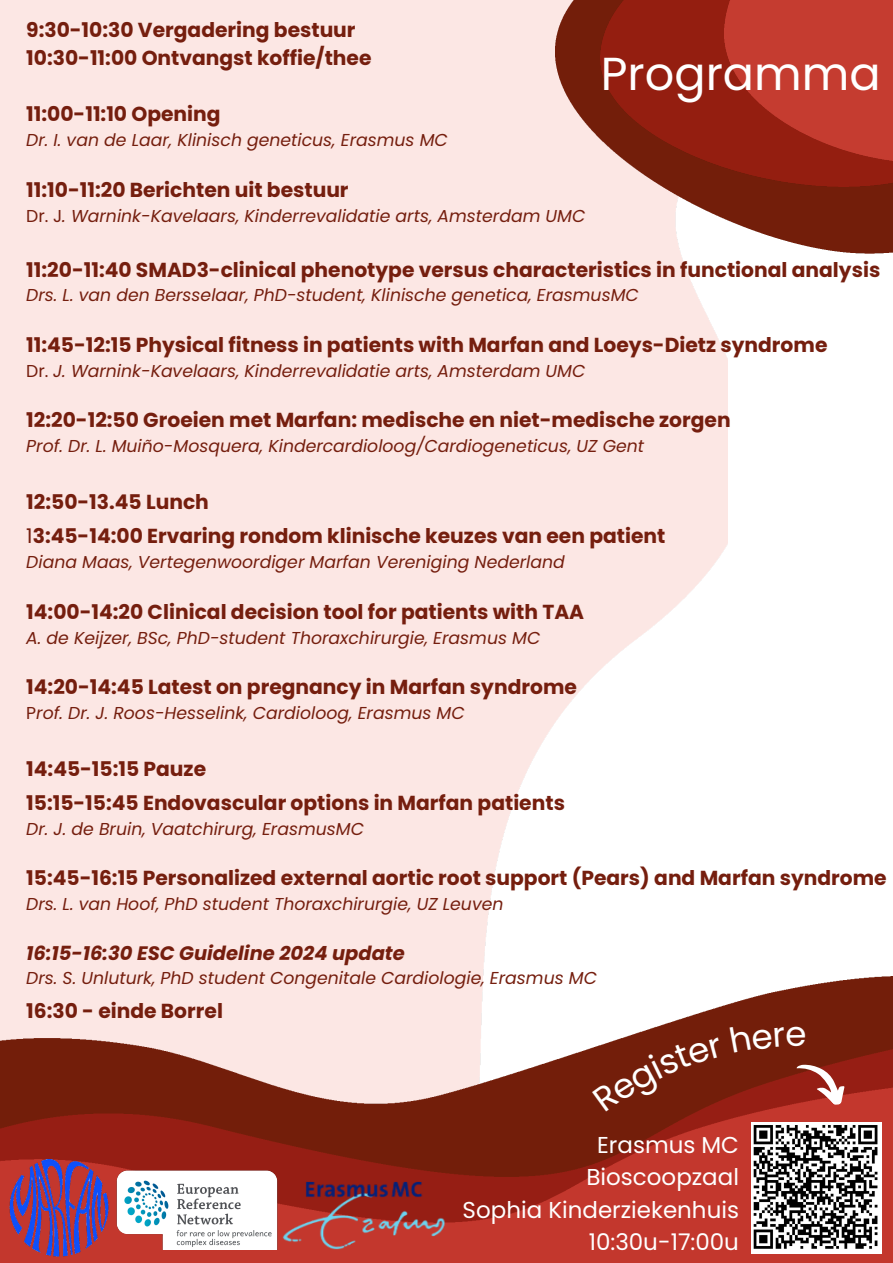
<style>
.page{position:relative;width:893px;height:1263px;background:#fff}
.page>*{position:absolute;margin:0;border:0;box-sizing:border-box;transform-origin:0 0}
.t1{font:46.2px "Poppins";color:#fff}
.t2{font:22.95px/32.1px "Poppins";color:#fff;text-align:right}
.t3{font:700 20.25px/34.3px "Poppins";color:#751e0e}
.t4{font:italic 700 19.5px "Poppins";color:#751e0e}
.t5{font:italic 17.25px "Poppins";color:#751e0e}
.s1{font-style:normal}
.s2{font-weight:400}
</style>
<div class="page">
<img style="left:0;top:0;width:727px;height:977px">
<img style="left:556px;top:0;width:337px;height:254px">
<img style="left:601px;top:0;width:292px;height:187px">
<img style="left:0;top:977px;width:893px;height:286px">
<img style="left:724px;top:0;width:169px;height:161px">
<img style="left:751px;top:1122px;width:130px;height:131px">
<img style="left:7px;top:1159px;width:104px;height:101px">
<img style="left:111px;top:1166px;width:171px;height:83px">
<img style="left:282px;top:1176px;width:171px;height:73px">
<div style="left:592px;top:1037px;width:131px;height:75px;background:#731e0a"></div>
<svg style="left:730px;top:1024px;width:121px;height:83px"></svg>
<p class="t3" style="left:26px;top:16px;width:347px;line-height:28.1px">9:30-10:30 Vergadering bestuur<br>10:30-11:00 Ontvangst koffie/thee</p>
<p class="t3" style="left:26px;top:97px;width:196px">11:00-11:10 Opening</p>
<p class="t5" style="left:26px;top:128px;width:423px">Dr. I. van de Laar, Klinisch geneticus, Erasmus MC</p>
<h2 class="t3" style="left:26px;top:173px;width:324px">11:10-11:20 Berichten uit bestuur</h2>
<p class="t5" style="left:26px;top:203px;width:560px"><span class="s1">Dr. J</span>. Warnink-Kavelaars, Kinderrevalidatie arts, Amsterdam UMC</p>
<p class="t3" style="left:26px;top:252px;width:855px">11:20-11:40 SMAD3-clinical phenotype versus characteristics in functional analysis</p>
<p class="t5" style="left:26px;top:283px;width:614px">Drs. L. van den Bersselaar, PhD-student, Klinische genetica, ErasmusMC</p>
<p class="t3" style="left:26px;top:328px;width:802px">11:45-12:15 Physical fitness in patients with Marfan and Loeys-Dietz syndrome</p>
<h3 class="t5" style="left:26px;top:359px;width:560px"><span class="s1">Dr.</span> J. Warnink-Kavelaars, Kinderrevalidatie arts, Amsterdam UMC</h3>
<p class="t3" style="left:26px;top:403px;width:706px">12:20-12:50 Groeien met Marfan: medische en niet-medische zorgen</p>
<p class="t5" style="left:26px;top:434px;width:619px">Prof. Dr. L. Muiño-Mosquera, Kindercardioloog/Cardiogeneticus, UZ Gent</p>
<p class="t3" style="left:26px;top:485px;width:640px">12:50-13.45 Lunch<br><span class="s2">1</span>3:45-14:00 Ervaring rondom klinische keuzes van een patient</p>
<p class="t5" style="left:26px;top:550px;width:540px">Diana Maas, Vertegenwoordiger Marfan Vereniging Nederland</p>
<p class="t3" style="left:26px;top:594px;width:559px">14:00-14:20 Clinical decision tool for patients with TAA</p>
<p class="t5" style="left:26px;top:625px;width:515px">A. de Keijzer, BSc, PhD-student Thoraxchirurgie, Erasmus MC</p>
<p class="t3" style="left:26px;top:670px;width:552px">14:20-14:45 Latest on pregnancy in Marfan syndrome</p>
<p class="t5" style="left:26px;top:701px;width:440px"><span class="s1">P</span>rof. Dr. J. Roos-Hesselink, Cardioloog, Erasmus MC</p>
<p class="t3" style="left:26px;top:751px;width:540px">14:45-15:15 Pauze<br>15:15-15:45 Endovascular options in Marfan patients</p>
<p class="t5" style="left:26px;top:817px;width:339px">Dr. J. de Bruin, Vaatchirurg, ErasmusMC</p>
<p class="t3" style="left:26px;top:861px;width:862px">15:45-16:15 Personalized external aortic root support (Pears) and Marfan syndrome</p>
<p class="t5" style="left:26px;top:892px;width:479px">Drs. L. van Hoof, PhD student Thoraxchirurgie, UZ Leuven</p>
<p class="t4" style="left:26px;top:939px;width:380px">16:15-16:30 ESC Guideline 2024 update</p>
<p class="t5" style="left:26px;top:966px;width:572px">Drs. S. Unluturk, PhD student Congenitale Cardiologie, Erasmus MC</p>
<p class="t3" style="left:26px;top:993px;width:198px">16:30 - einde Borrel</p>
<p class="t1" style="left:601px;top:41px;width:281px">Programma</p>
<h5 class="t2" style="left:462px;top:1129px;width:278px">Erasmus MC<br>Bioscoopzaal<br>Sophia Kinderziekenhuis<br>10:30u-17:00u</h5>
</div>
